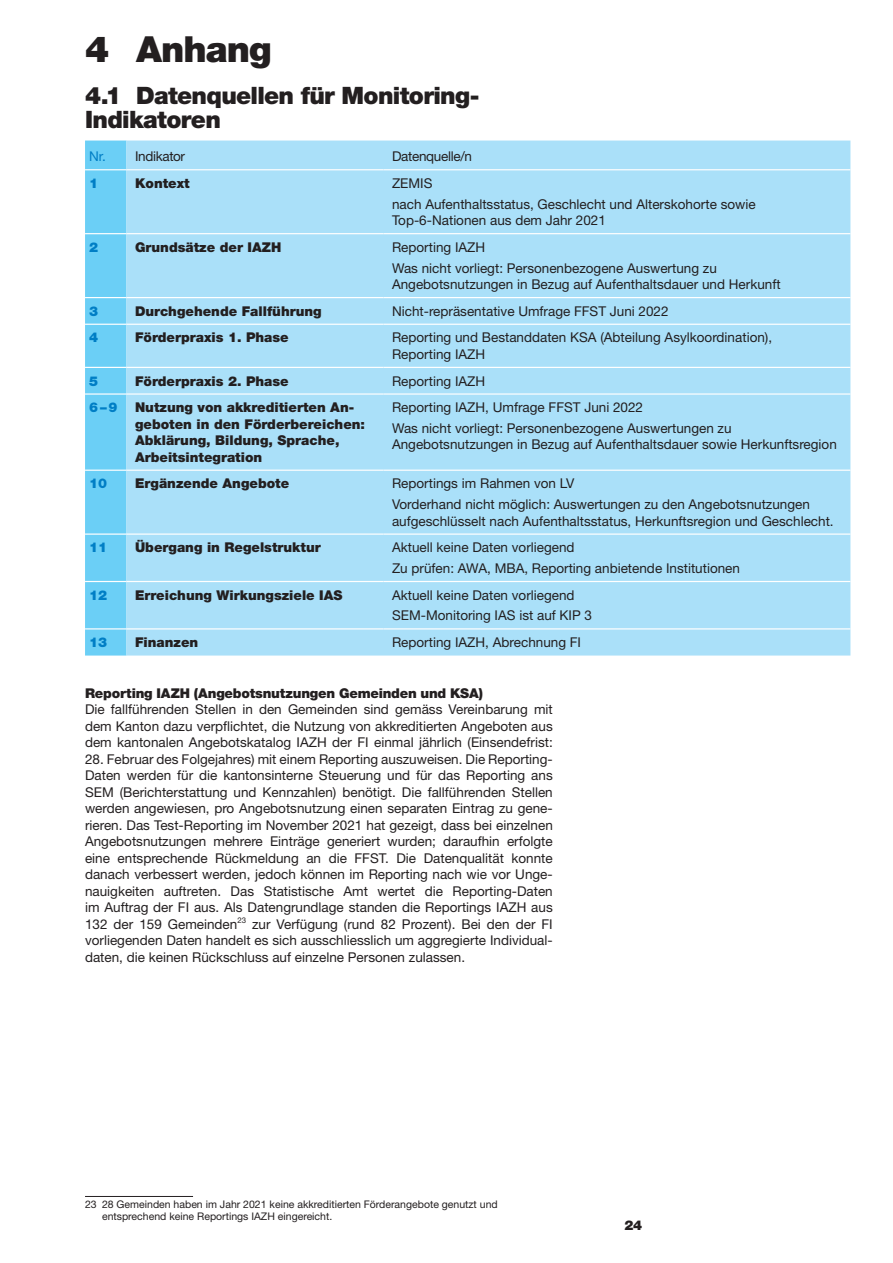
<style>
.page{position:relative;width:893px;height:1263px;background:#fff}
.page>*{position:absolute;margin:0;border:0;box-sizing:border-box;transform-origin:0 0}
.t1{font:900 36px "Helvetica Neue LT Std";letter-spacing:-.03em;color:#231f20}
.t2{font:900 24px/24.8px "Helvetica Neue LT Std";letter-spacing:-.03em;color:#231f20}
.t3{font:13.5px/16.5px "Helvetica Neue LT Std";color:#231f20}
.t4{font:900 13.5px/16.5px "Helvetica Neue LT Std";color:#231f20}
.t5{font:900 13.5px "Helvetica Neue LT Std";color:#007ec5}
.t6{font:13.5px "Helvetica Neue LT Std";letter-spacing:-.02em;color:#231f20}
.t7{font:13.5px "Helvetica Neue LT Std";letter-spacing:-.025em;color:#231f20}
.t8{font:10.5px/12px "Helvetica Neue LT Std";color:#231f20}
.s1{color:#007ec5}
</style>
<div class="page">
<div style="left:85px;top:141px;width:41px;height:514px;background:#6bcff6"></div>
<div style="left:126px;top:141px;width:724px;height:514px;background:#aae0f9"></div>
<hr style="left:85px;top:169px;width:41px;height:1px;background:#fff">
<hr style="left:126px;top:169px;width:258px;height:1px;background:#fff">
<hr style="left:384px;top:169px;width:466px;height:1px;background:#fff">
<hr style="left:85px;top:233px;width:41px;height:1px;background:#fff">
<hr style="left:126px;top:233px;width:258px;height:1px;background:#fff">
<hr style="left:384px;top:233px;width:466px;height:1px;background:#fff">
<hr style="left:85px;top:297px;width:41px;height:1px;background:#fff">
<hr style="left:126px;top:297px;width:258px;height:1px;background:#fff">
<hr style="left:384px;top:297px;width:466px;height:1px;background:#fff">
<hr style="left:85px;top:324px;width:41px;height:1px;background:#fff">
<hr style="left:126px;top:324px;width:258px;height:1px;background:#fff">
<hr style="left:384px;top:324px;width:466px;height:1px;background:#fff">
<hr style="left:85px;top:367px;width:41px;height:1px;background:#fff">
<hr style="left:126px;top:367px;width:258px;height:1px;background:#fff">
<hr style="left:384px;top:367px;width:466px;height:1px;background:#fff">
<hr style="left:85px;top:393px;width:41px;height:2px;background:#fff">
<hr style="left:126px;top:393px;width:258px;height:2px;background:#fff">
<hr style="left:384px;top:393px;width:466px;height:2px;background:#fff">
<hr style="left:85px;top:470px;width:41px;height:1px;background:#fff">
<hr style="left:126px;top:470px;width:258px;height:1px;background:#fff">
<hr style="left:384px;top:470px;width:466px;height:1px;background:#fff">
<hr style="left:85px;top:533px;width:41px;height:2px;background:#fff">
<hr style="left:126px;top:533px;width:258px;height:2px;background:#fff">
<hr style="left:384px;top:533px;width:466px;height:2px;background:#fff">
<hr style="left:85px;top:581px;width:41px;height:1px;background:#fff">
<hr style="left:126px;top:581px;width:258px;height:1px;background:#fff">
<hr style="left:384px;top:581px;width:466px;height:1px;background:#fff">
<hr style="left:85px;top:628px;width:41px;height:1px;background:#fff">
<hr style="left:126px;top:628px;width:258px;height:1px;background:#fff">
<hr style="left:384px;top:628px;width:466px;height:1px;background:#fff">
<hr style="left:85px;top:1196px;width:108px;height:1px;background:#231f20">
<h1 class="t1" style="left:85px;top:28px;width:188px">4 Anhang</h1>
<h2 class="t2" style="left:85px;top:82px;width:396px">4.1 Datenquellen für Monitoring-<br>Indikatoren</h2>
<p class="t7" style="left:89px;top:148px;width:97px"><span class="s1">Nr.</span> Indikator</p>
<p class="t6" style="left:392px;top:148px;width:81px">Datenquelle/n</p>
<p class="t5" style="left:89px;top:175px;width:11px">1</p>
<p class="t4" style="left:135px;top:175px;width:56px">Kontext</p>
<p class="t3" style="left:392px;top:173px;width:365px;line-height:20.7px">ZEMIS<br>nach Aufenthaltsstatus, Geschlecht und Alterskohorte sowie</p>
<p class="t3" style="left:392px;top:212px;width:215px">Top-6-Nationen aus dem Jahr 2021</p>
<p class="t5" style="left:89px;top:239px;width:11px">2</p>
<p class="t4" style="left:135px;top:239px;width:148px">Grundsätze der IAZH</p>
<p class="t3" style="left:392px;top:236px;width:326px;line-height:20.7px">Reporting IAZH<br>Was nicht vorliegt: Personenbezogene Auswertung zu</p>
<p class="t3" style="left:392px;top:276px;width:390px">Angebotsnutzungen in Bezug auf Aufenthaltsdauer und Herkunft</p>
<p class="t5" style="left:89px;top:303px;width:11px">3</p>
<p class="t4" style="left:135px;top:303px;width:188px">Durchgehende Fallführung</p>
<p class="t3" style="left:392px;top:302px;width:278px">Nicht-repräsentative Umfrage FFST Juni 2022</p>
<p class="t5" style="left:89px;top:329px;width:11px">4</p>
<p class="t4" style="left:135px;top:329px;width:155px">Förderpraxis 1. Phase</p>
<p class="t3" style="left:392px;top:329px;width:382px">Reporting und Bestanddaten KSA (Abteilung Asylkoordination),<br>Reporting IAZH</p>
<p class="t5" style="left:89px;top:373px;width:11px">5</p>
<p class="t4" style="left:135px;top:372px;width:155px">Förderpraxis 2. Phase</p>
<p class="t3" style="left:392px;top:372px;width:95px">Reporting IAZH</p>
<p class="t5" style="left:89px;top:399px;width:30px">6–9</p>
<p class="t4" style="left:135px;top:399px;width:232px">Nutzung von akkreditierten An&shy;geboten in den Förderbereichen:<br>Abklärung, Bildung, Sprache,<br>Arbeitsintegration</p>
<p class="t3" style="left:392px;top:397px;width:341px;line-height:20.7px">Reporting IAZH, Umfrage FFST Juni 2022<br>Was nicht vorliegt: Personenbezogene Auswertungen zu</p>
<p class="t3" style="left:392px;top:436px;width:446px">Angebotsnutzungen in Bezug auf Aufenthaltsdauer sowie Herkunftsregion</p>
<p class="t5" style="left:89px;top:475px;width:20px">10</p>
<p class="t4" style="left:135px;top:475px;width:156px">Ergänzende Angebote</p>
<p class="t3" style="left:392px;top:473px;width:419px;line-height:20.7px">Reportings im Rahmen von LV<br>Vorderhand nicht möglich: Auswertungen zu den Angebotsnutzungen</p>
<p class="t3" style="left:392px;top:512px;width:443px">aufgeschlüsselt nach Aufenthaltsstatus, Herkunftsregion und Geschlecht.</p>
<p class="t5" style="left:89px;top:539px;width:20px">11</p>
<p class="t4" style="left:135px;top:539px;width:187px">Übergang in Regelstruktur</p>
<p class="t3" style="left:392px;top:537px;width:349px;line-height:20.7px">Aktuell keine Daten vorliegend<br>Zu prüfen: AWA, MBA, Reporting anbietende Institutionen</p>
<p class="t5" style="left:89px;top:587px;width:20px">12</p>
<p class="t4" style="left:135px;top:586px;width:209px">Erreichung Wirkungsziele IAS</p>
<p class="t3" style="left:392px;top:584px;width:202px;line-height:20.7px">Aktuell keine Daten vorliegend<br>SEM-Monitoring IAS ist auf KIP 3</p>
<p class="t5" style="left:89px;top:634px;width:20px">13</p>
<p class="t4" style="left:135px;top:634px;width:65px">Finanzen</p>
<p class="t3" style="left:392px;top:634px;width:191px">Reporting IAZH, Abrechnung FI</p>
<p class="t4" style="left:85px;top:684px;width:399px">Reporting IAZH (Angebotsnutzungen Gemeinden und KSA)</p>
<p class="t3" style="left:85px;top:701px;width:469px;text-align:justify">Die fallführenden Stellen in den Gemeinden sind gemäss Vereinbarung mit dem Kanton dazu verpflichtet, die Nutzung von akkreditierten Angeboten aus dem kantonalen Angebotskatalog IAZH der FI einmal jährlich (Einsendefrist:</p>
<p class="t3" style="left:85px;top:750px;width:469px;text-align:justify">28. Februar des Folgejahres) mit einem Reporting auszuweisen. Die Reporting-Daten werden für die kantonsinterne Steuerung und für das Reporting ans SEM (Berichterstattung und Kennzahlen) benötigt. Die fallführenden Stellen werden angewiesen, pro Angebotsnutzung einen separaten Eintrag zu gene&shy;rieren. Das Test-Reporting im November 2021 hat gezeigt, dass bei einzelnen Angebotsnutzungen mehrere Einträge generiert wurden; daraufhin erfolgte eine entsprechende Rückmeldung an die FFST. Die Datenqualität konnte danach verbessert werden, jedoch können im Reporting nach wie vor Unge&shy;nauigkeiten auftreten. Das Statistische Amt wertet die Reporting-Daten im Auftrag der FI aus. Als Datengrundlage standen die Reportings IAZH aus 132 der 159 Gemeinden<sup>23</sup> zur Verfügung (rund 82 Prozent). Bei den der FI vorliegenden Daten handelt es sich ausschliesslich um aggregierte Individual&shy;daten, die keinen Rückschluss auf einzelne Personen zulassen.</p>
<p class="t8" style="left:102px;top:1198px;width:397px;text-indent:-17px">23 28 Gemeinden haben im Jahr 2021 keine akkreditierten Förderangebote genutzt und entsprechend keine Reportings IAZH eingereicht.</p>
<p class="t4" style="left:624px;top:1217px;width:19px">24</p>
</div>
